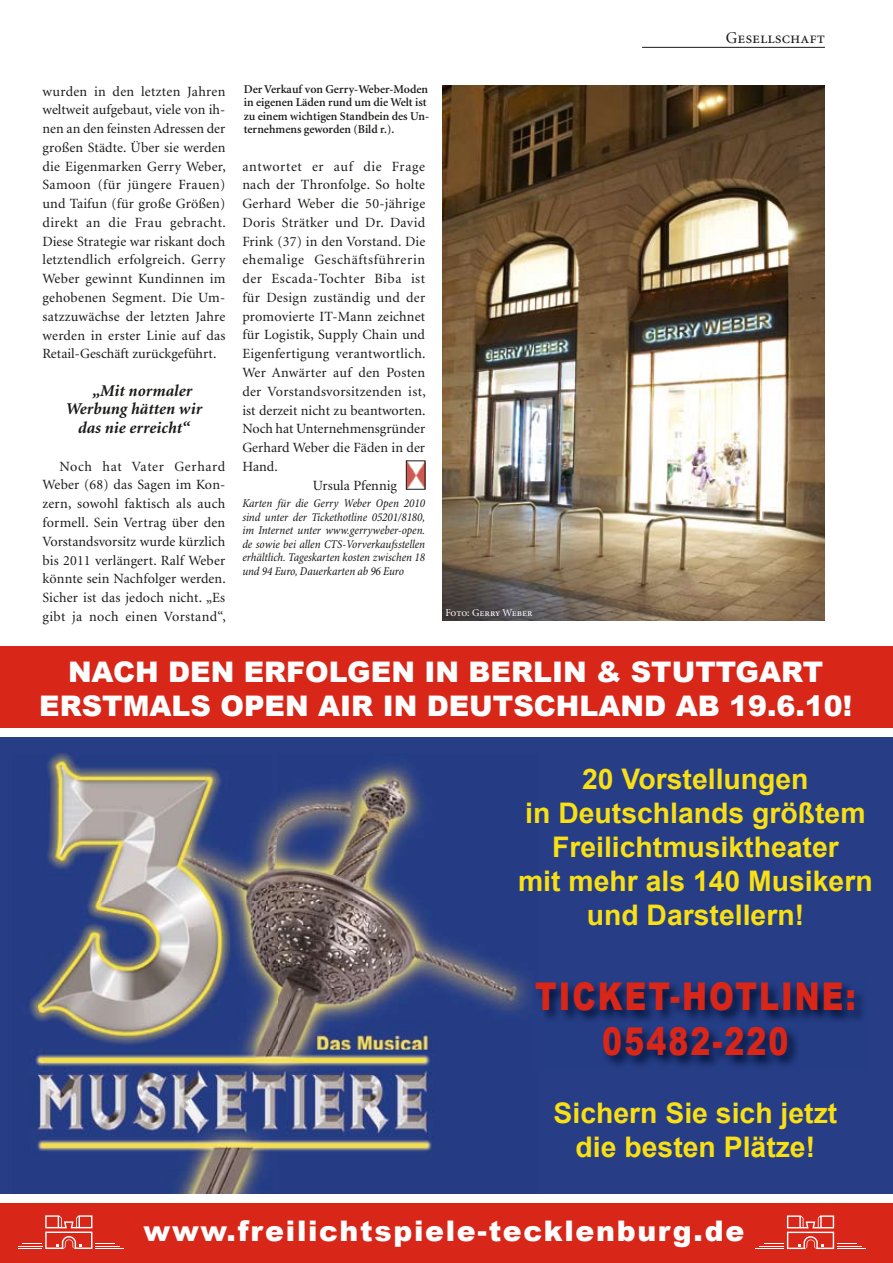
<style>
.page{position:relative;width:893px;height:1263px;background:#fff}
.page>*{position:absolute;margin:0;border:0;box-sizing:border-box;transform-origin:0 0}
.t1{font:900 38.25px/44.7px "Arial";letter-spacing:.07em;color:#d82619;text-align:center;scale:.78 1}
.t2{font:700 28.35px/34px "Arial";color:#f8e015;text-align:center}
.t3{font:900 28.35px/34px "Arial";color:#fff;text-align:center}
.t4{font:900 28.35px "Arial";letter-spacing:.06em;color:#fff}
.t5{font:italic 700 16.5px "Minion";color:#1a1a18}
.t6{font:16.5px "Minion Regular SC";color:#1a1a18}
.t7{font:14.1px/18.8px "Minion";letter-spacing:.015em;color:#1a1a18;text-align:justify}
.t8{font:14.1px "Minion";letter-spacing:.04em;color:#1a1a18}
.t9{font:14.1px "Minion";letter-spacing:.045em;color:#1a1a18}
.t10{font:italic condensed 12px/13.5px "Minion Pro";letter-spacing:-.005em;color:#1a1a18;text-align:justify}
.t11{font:600 12px/13.5px "Minion";color:#1a1a18}
.t12{font:10.5px "Minion Regular SC";letter-spacing:-.005em;color:#fff}
</style>
<div class="page">
<hr style="left:642px;top:47px;width:183px;height:1px;background:#1a1a18">
<div style="left:0;top:646px;width:893px;height:552px;background:#273d85"></div>
<img style="left:13px;top:753px;width:530px;height:442px">
<div style="left:0;top:1202px;width:893px;height:61px;background:#d82619"></div>
<div style="left:0;top:1195px;width:893px;height:8px;background:#fff"></div>
<svg style="left:19px;top:1215px;width:105px;height:34px"></svg>
<svg style="left:755px;top:1215px;width:111px;height:34px"></svg>
<div style="left:0;top:646px;width:893px;height:86px;background:#d82619"></div>
<div style="left:0;top:728px;width:893px;height:8px;background:#fff"></div>
<img style="left:408px;top:463px;width:15px;height:24px">
<div style="left:406px;top:461px;width:19px;height:28px;border:1px solid #1a1a18"></div>
<img style="left:442px;top:85px;width:383px;height:536px">
<p class="t7" style="left:43px;top:82px;width:185px">wurden in den letzten Jahren weltweit aufgebaut, viele von ih&shy;nen an den feinsten Adressen der großen Städte. Über sie werden die Eigenmarken Gerry Weber, Samoon (für jüngere Frauen) und Taifun (für große Größen) direkt an die Frau gebracht.<br>Diese Strategie war riskant doch letztendlich erfolgreich. Gerry Weber gewinnt Kundinnen im gehobenen Segment. Die Um&shy;satzzuwächse der letzten Jahre werden in erster Linie auf das Retail-Geschäft zurückgeführt.</p>
<p class="t5" style="left:93px;top:382px;width:101px">„Mit normaler</p>
<p class="t5" style="left:66px;top:401px;width:138px">Werbung hätten wir</p>
<p class="t5" style="left:78px;top:420px;width:113px">das nie erreicht“</p>
<p class="t7" style="left:43px;top:457px;width:185px;text-indent:17px">Noch hat Vater Gerhard Weber (68) das Sagen im Kon&shy;zern, sowohl faktisch als auch formell. Sein Vertrag über den Vorstandsvorsitz wurde kürzlich bis 2011 verlängert. Ralf Weber könnte sein Nachfolger werden.<br>Sicher ist das jedoch nicht. „Es gibt ja noch einen Vorstand“,</p>
<p class="t11" style="left:244px;top:82px;width:187px">Der Verkauf von Gerry-Weber-Moden in eigenen Läden rund um die Welt ist zu einem wichtigen Standbein des Un&shy;ternehmens geworden (Bild r.).</p>
<p class="t8" style="left:242px;top:159px;width:184px">antwortet er auf die Frage</p>
<p class="t7" style="left:242px;top:176px;width:184px">nach der Thronfolge. So holte</p>
<p class="t7" style="left:242px;top:195px;width:184px">Gerhard Weber die 50-jährige</p>
<p class="t7" style="left:242px;top:214px;width:184px">Doris Strätker und Dr. David</p>
<p class="t7" style="left:242px;top:232px;width:184px">Frink (37) in den Vorstand. Die</p>
<p class="t9" style="left:242px;top:253px;width:184px">ehemalige Geschäftsführerin</p>
<p class="t8" style="left:242px;top:272px;width:184px">der Escada-Tochter Biba ist</p>
<p class="t7" style="left:242px;top:289px;width:184px">für Design zuständig und der</p>
<p class="t7" style="left:242px;top:307px;width:184px">promovierte IT-Mann zeichnet</p>
<p class="t7" style="left:242px;top:326px;width:184px">für Logistik, Supply Chain und</p>
<p class="t7" style="left:242px;top:345px;width:185px">Eigenfertigung verantwortlich.</p>
<p class="t7" style="left:242px;top:364px;width:184px">Wer Anwärter auf den Posten</p>
<p class="t7" style="left:242px;top:382px;width:185px">der Vorstandsvorsitzenden ist,</p>
<p class="t7" style="left:242px;top:401px;width:185px">ist derzeit nicht zu beantworten.</p>
<p class="t7" style="left:242px;top:420px;width:184px">Noch hat Unternehmensgründer</p>
<p class="t7" style="left:242px;top:439px;width:184px">Gerhard Weber die Fäden in der</p>
<p class="t7" style="left:242px;top:457px;width:37px">Hand.</p>
<p class="t7" style="left:313px;top:476px;width:86px">Ursula Pfennig</p>
<p class="t10" style="left:242px;top:497px;width:184px">Karten für die Gerry Weber Open 2010 sind unter der Tickethotline 05201/8180, im Internet unter www.gerryweber-open. de sowie bei allen CTS-Vorverkaufsstellen erhältlich. Tageskarten kosten zwischen 18 und 94 Euro, Dauerkarten ab 96 Euro</p>
<p class="t12" style="left:445px;top:608px;width:89px">Foto: Gerry Weber</p>
<p class="t6" style="left:726px;top:30px;width:101px">Gesellschaft</p>
<h2 class="t3" style="left:39px;top:655px;width:814px">NACH DEN ERFOLGEN IN BERLIN &amp; STUTTGART<br>ERSTMALS OPEN AIR IN DEUTSCHLAND AB 19.6.10!</h2>
<h2 class="t2" style="left:518px;top:762px;width:356px">20 Vorstellungen<br>in Deutschlands größtem<br>Freilichtmusiktheater<br>mit mehr als 140 Musikern und Darstellern!</h2>
<h1 class="t1" style="left:535px;top:974px;width:412px">TICKET-HOTLINE:<br>05482-220</h1>
<h2 class="t2" style="left:554px;top:1096px;width:285px">Sichern Sie sich jetzt die besten Plätze!</h2>
<h2 class="t4" style="left:144px;top:1214px;width:602px">www.freilichtspiele-tecklenburg.de</h2>
</div>
